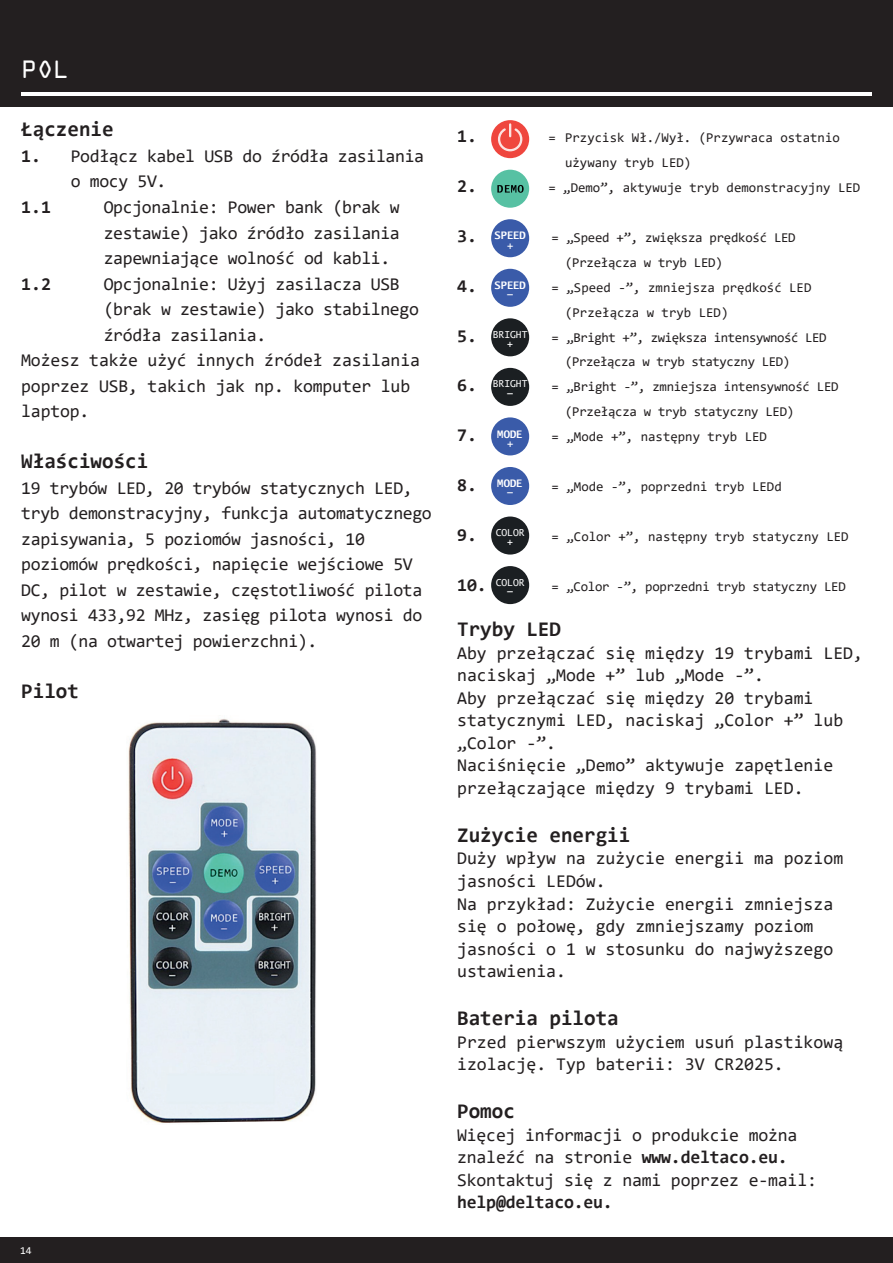
<style>
.page{position:relative;width:893px;height:1263px;background:#fff}
.page>*{position:absolute;margin:0;border:0;box-sizing:border-box;transform-origin:0 0}
.t1{font:22.5px "OCRA Std";color:#fff}
.t2{font:700 21px "Consolas";color:#231f20}
.t3{font:18px/22.5px "Consolas";letter-spacing:-.01em;color:#231f20}
.t4{font:700 18px "Consolas";letter-spacing:-.01em;color:#231f20}
.t5{font:13.5px/24.9px "Consolas";color:#231f20}
.t6{font:13.5px/24.9px "Consolas";letter-spacing:-.02em;color:#231f20}
.t7{font:13.5px/24.9px "Consolas";letter-spacing:-.03em;color:#231f20}
.t8{font:10.5px "Consolas";color:#fff}
.t9{font:700 10.35px/9.3px "Lucida Sans Typewriter";color:#fff;text-align:center}
.t10{font:700 10.35px "Lucida Sans Typewriter";color:#fff;scale:1.38 1}
.t11{font:700 9.75px "Lucida Sans Typewriter";color:#fff}
.t12{font:9.6px "Lucida Sans Typewriter";color:#fff}
.s1{font-weight:700}
</style>
<div class="page">
<div style="left:0;top:0;width:893px;height:106px;background:#231f20"></div>
<hr style="left:21px;top:92px;width:851px;height:4px;background:#fff">
<div style="left:0;top:1237px;width:893px;height:26px;background:#231f20"></div>
<div style="left:491px;top:120px;width:38px;height:38px;background:#ef463e;border-radius:50%"></div>
<svg style="left:497px;top:122px;width:27px;height:31px"></svg>
<div style="left:491px;top:219px;width:38px;height:38px;background:#3a5ba9;border-radius:50%"></div>
<div style="left:491px;top:269px;width:38px;height:38px;background:#3a5ba9;border-radius:50%"></div>
<div style="left:491px;top:417px;width:38px;height:38px;background:#3a5ba9;border-radius:50%"></div>
<div style="left:491px;top:467px;width:38px;height:38px;background:#3a5ba9;border-radius:50%"></div>
<div style="left:491px;top:318px;width:38px;height:38px;background:#1b1f22;border-radius:50%"></div>
<div style="left:491px;top:368px;width:38px;height:38px;background:#1b1f22;border-radius:50%"></div>
<div style="left:491px;top:516px;width:38px;height:38px;background:#1b1f22;border-radius:50%"></div>
<div style="left:491px;top:566px;width:38px;height:38px;background:#1b1f22;border-radius:50%"></div>
<div style="left:491px;top:170px;width:38px;height:38px;background:#57c1a3;border-radius:50%"></div>
<svg style="left:497px;top:185px;width:27px;height:8px"></svg>
<img style="left:128px;top:719px;width:189px;height:404px">
<p class="t1" style="left:21px;top:60px;width:50px">POL</p>
<p class="t2" style="left:21px;top:116px;width:94px">Łączenie</p>
<p class="t3" style="left:71px;top:143px;width:355px;line-height:25.5px;text-indent:-49px"><span class="s1">1.</span> Podłącz kabel USB do źródła zasilania o mocy 5V.</p>
<p class="t4" style="left:21px;top:196px;width:31px">1.1</p>
<p class="t3" style="left:104px;top:194px;width:298px;line-height:25.5px;text-align:justify">Opcjonalnie: Power bank (brak w zestawie) jako źródło zasilania zapewniające wolność od kabli.</p>
<p class="t4" style="left:21px;top:272px;width:31px">1.2</p>
<p class="t3" style="left:104px;top:272px;width:298px">Opcjonalnie: Użyj zasilacza USB</p>
<p class="t3" style="left:104px;top:297px;width:317px">(brak w zestawie) jako stabilnego</p>
<p class="t3" style="left:104px;top:323px;width:164px">źródła zasilania.</p>
<p class="t3" style="left:21px;top:348px;width:400px">Możesz także użyć innych źródeł zasilania</p>
<p class="t3" style="left:21px;top:374px;width:390px">poprzez USB, takich jak np. komputer lub</p>
<p class="t3" style="left:21px;top:399px;width:70px">laptop.</p>
<p class="t2" style="left:21px;top:448px;width:129px">Właściwości</p>
<p class="t3" style="left:21px;top:474px;width:412px;line-height:25.5px">19 trybów LED, 20 trybów statycznych LED, tryb demonstracyjny, funkcja automatycznego zapisywania, 5 poziomów jasności, 10 poziomów prędkości, napięcie wejściowe 5V DC, pilot w zestawie, częstotliwość pilota wynosi 433,92 MHz, zasięg pilota wynosi do 20 m (na otwartej powierzchni).</p>
<p class="t2" style="left:21px;top:677px;width:59px">Pilot</p>
<p class="t8" style="left:20px;top:1243px;width:13px">14</p>
<p class="t4" style="left:457px;top:125px;width:21px">1.</p>
<p class="t5" style="left:565px;top:125px;width:276px;text-indent:-17px">= Przycisk Wł./Wył. (Przywraca ostatnio używany tryb LED)</p>
<p class="t4" style="left:457px;top:175px;width:21px">2.</p>
<p class="t5" style="left:548px;top:175px;width:313px">= „Demo”, aktywuje tryb demonstracyjny LED</p>
<p class="t4" style="left:457px;top:225px;width:21px">3.</p>
<p class="t6" style="left:565px;top:225px;width:232px;text-indent:-14px">= „Speed +”, zwiększa prędkość LED (Przełącza w tryb LED)</p>
<p class="t4" style="left:457px;top:274px;width:21px">4.</p>
<p class="t5" style="left:565px;top:275px;width:248px;text-indent:-14px">= „Speed -”, zmniejsza prędkość LED (Przełącza w tryb LED)</p>
<p class="t4" style="left:457px;top:324px;width:21px">5.</p>
<p class="t7" style="left:565px;top:324px;width:263px;text-indent:-14px">= „Bright +”, zwiększa intensywność LED (Przełącza w tryb statyczny LED)</p>
<p class="t4" style="left:457px;top:374px;width:21px">6.</p>
<p class="t6" style="left:565px;top:374px;width:275px;text-indent:-14px">= „Bright -”, zmniejsza intensywność LED (Przełącza w tryb statyczny LED)</p>
<p class="t4" style="left:457px;top:424px;width:21px">7.</p>
<p class="t5" style="left:552px;top:424px;width:217px">= „Mode +”, następny tryb LED</p>
<p class="t4" style="left:457px;top:474px;width:21px">8.</p>
<p class="t5" style="left:552px;top:474px;width:232px">= „Mode -”, poprzedni tryb LEDd</p>
<p class="t4" style="left:457px;top:523px;width:21px">9.</p>
<p class="t5" style="left:552px;top:524px;width:298px">= „Color +”, następny tryb statyczny LED</p>
<p class="t4" style="left:457px;top:573px;width:31px">10.</p>
<p class="t6" style="left:552px;top:573px;width:296px">= „Color -”, poprzedni tryb statyczny LED</p>
<p class="t9" style="left:494px;top:231px;width:33px">SPEED +</p>
<p class="t9" style="left:494px;top:280px;width:33px">SPEED -</p>
<p class="t12" style="left:493px;top:329px;width:36px">BRIGHT</p>
<p class="t11" style="left:507px;top:338px;width:7px">+</p>
<p class="t12" style="left:493px;top:378px;width:36px">BRIGHT</p>
<p class="t10" style="left:506px;top:387px;width:8px">-</p>
<p class="t9" style="left:497px;top:429px;width:27px">MODE +</p>
<p class="t9" style="left:497px;top:479px;width:27px">MODE -</p>
<p class="t12" style="left:496px;top:527px;width:30px">COLOR</p>
<p class="t11" style="left:507px;top:536px;width:7px">+</p>
<p class="t12" style="left:496px;top:577px;width:30px">COLOR</p>
<p class="t10" style="left:506px;top:585px;width:8px">-</p>
<p class="t2" style="left:457px;top:616px;width:105px">Tryby LED</p>
<p class="t3" style="left:457px;top:641px;width:407px">Aby przełączać się między 19 trybami LED, naciskaj „Mode +” lub „Mode -”.<br>Aby przełączać się między 20 trybami statycznymi LED, naciskaj „Color +” lub „Color -”.<br>Naciśnięcie „Demo” aktywuje zapętlenie przełączające między 9 trybami LED.</p>
<p class="t2" style="left:457px;top:822px;width:175px">Zużycie energii</p>
<p class="t3" style="left:457px;top:847px;width:388px">Duży wpływ na zużycie energii ma poziom jasności LEDów.<br>Na przykład: Zużycie energii zmniejsza się o połowę, gdy zmniejszamy poziom jasności o 1 w stosunku do najwyższego ustawienia.</p>
<p class="t2" style="left:457px;top:1005px;width:163px">Bateria pilota</p>
<p class="t3" style="left:457px;top:1030px;width:388px">Przed pierwszym użyciem usuń plastikową izolację. Typ baterii: 3V CR2025.</p>
<p class="t2" style="left:457px;top:1098px;width:59px">Pomoc</p>
<p class="t3" style="left:457px;top:1123px;width:361px">Więcej informacji o produkcie można znaleźć na stronie <span class="s1">www.deltaco.eu.<br></span>Skontaktuj się z nami poprzez e-mail:</p>
<p class="t4" style="left:457px;top:1190px;width:157px">help@deltaco.eu.</p>
</div>
